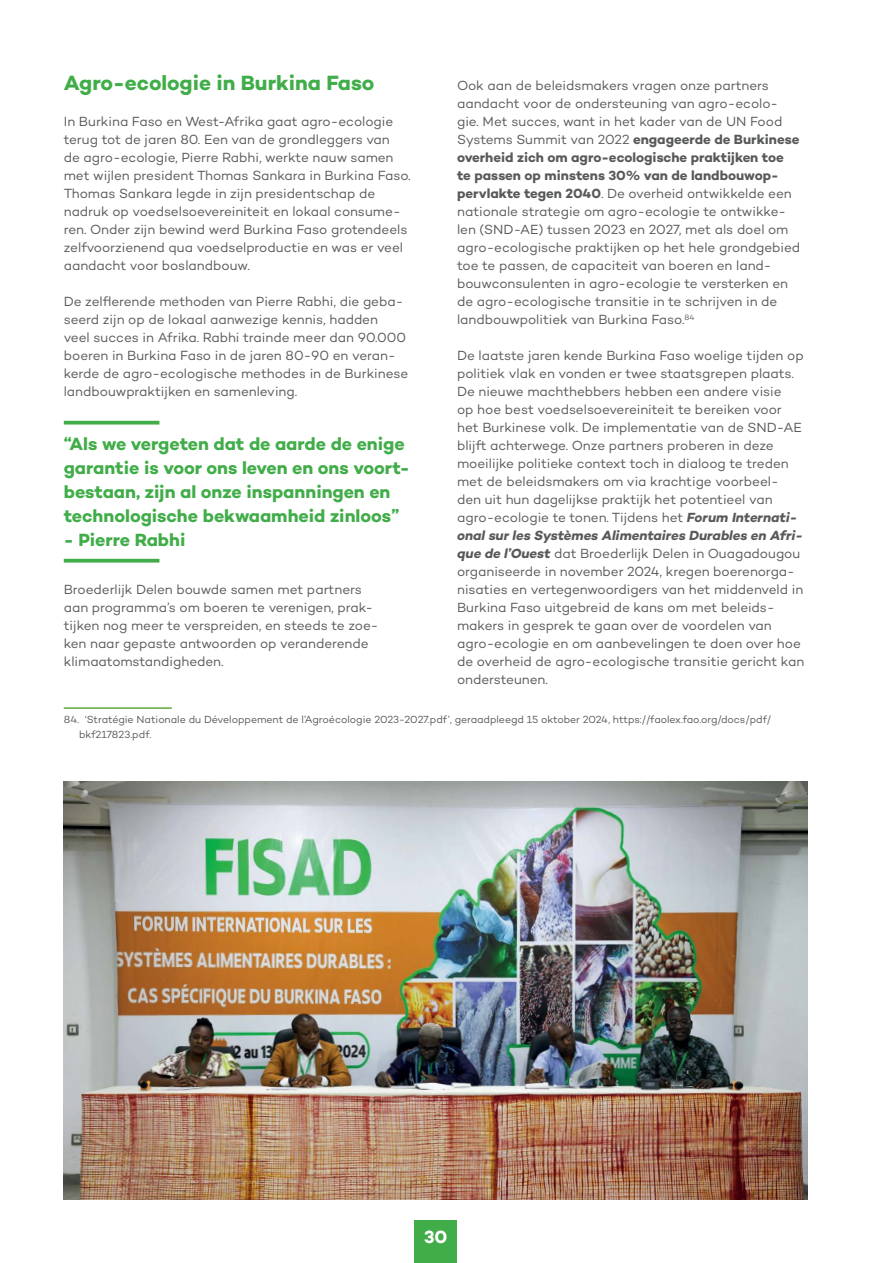
<style>
.page{position:relative;width:893px;height:1263px;background:#fff}
.page>*{position:absolute;margin:0;border:0;box-sizing:border-box;transform-origin:0 0}
.t1{font:700 21px "Campton";color:#41ad49}
.t2{font:700 18px/24px "Campton";letter-spacing:-.005em;color:#41ad49}
.t3{font:700 18px "Campton";color:#fff}
.t4{font:13.5px/18px "Campton";letter-spacing:-.005em;color:#58595b}
.t5{font:10.5px/15px "Campton";letter-spacing:-.005em;color:#58595b}
.s1{font-weight:700}
.s2{font-weight:700;font-style:italic}
</style>
<div class="page">
<hr style="left:64px;top:421px;width:95px;height:3px;background:#41ad49">
<svg style="left:64px;top:559px;width:95px;height:4px"></svg>
<hr style="left:64px;top:707px;width:108px;height:2px;background:#62a73b">
<img style="left:64px;top:781px;width:744px;height:418px">
<div style="left:415px;top:1220px;width:42px;height:43px;background:#41ad49"></div>
<h1 class="t1" style="left:64px;top:69px;width:312px">Agro-ecologie in Burkina Faso</h1>
<p class="t4" style="left:64px;top:112px;width:348px">In Burkina Faso en West-Afrika gaat agro-ecologie terug tot de jaren 80. Een van de grondleggers van<br>de agro-ecologie, Pierre Rabhi, werkte nauw samen met wijlen president Thomas Sankara in Burkina Faso.<br>Thomas Sankara legde in zijn presidentschap de nadruk op voedselsoevereiniteit en lokaal consume&shy;ren. Onder zijn bewind werd Burkina Faso grotendeels zelfvoorzienend qua voedselproductie en was er veel aandacht voor boslandbouw.</p>
<p class="t4" style="left:64px;top:292px;width:346px">De zelflerende methoden van Pierre Rabhi, die geba&shy;seerd zijn op de lokaal aanwezige kennis, hadden<br>veel succes in Afrika. Rabhi trainde meer dan 90.000 boeren in Burkina Faso in de jaren 80-90 en veran&shy;kerde de agro-ecologische methodes in de Burkinese landbouwpraktijken en samenleving.</p>
<h2 class="t2" style="left:64px;top:432px;width:348px">“Als we vergeten dat de aarde de enige garantie is voor ons leven en ons voort&shy;bestaan, zijn al onze inspanningen en technologische bekwaamheid zinloos”</h2>
<h2 class="t2" style="left:64px;top:528px;width:123px">- Pierre Rabhi</h2>
<p class="t4" style="left:64px;top:580px;width:316px">Broederlijk Delen bouwde samen met partners aan programma’s om boeren te verenigen, prak&shy;tijken nog meer te verspreiden, en steeds te zoe&shy;ken naar gepaste antwoorden op veranderende klimaatomstandigheden.</p>
<p class="t4" style="left:457px;top:76px;width:345px">Ook aan de beleidsmakers vragen onze partners aandacht voor de ondersteuning van agro-ecolo&shy;gie. Met succes, want in het kader van de UN Food Systems Summit van 2022 <span class="s1">engageerde de Burkinese overheid zich om agro-ecologische praktijken toe te passen op minstens 30% van de landbouwop&shy;pervlakte tegen 2040</span>. De overheid ontwikkelde een nationale strategie om agro-ecologie te ontwikke&shy;len (SND-AE) tussen 2023 en 2027, met als doel om agro-ecologische praktijken op het hele grondgebied toe te passen, de capaciteit van boeren en land&shy;bouwconsulenten in agro-ecologie te versterken en de agro-ecologische transitie in te schrijven in de landbouwpolitiek van Burkina Faso.<sup>84</sup></p>
<p class="t4" style="left:457px;top:346px;width:349px">De laatste jaren kende Burkina Faso woelige tijden op politiek vlak en vonden er twee staatsgrepen plaats.<br>De nieuwe machthebbers hebben een andere visie<br>op hoe best voedselsoevereiniteit te bereiken voor het Burkinese volk. De implementatie van de SND-AE blijft achterwege. Onze partners proberen in deze moeilijke politieke context toch in dialoog te treden met de beleidsmakers om via krachtige voorbeel&shy;den uit hun dagelijkse praktijk het potentieel van agro-ecologie te tonen. Tijdens het <span class="s2">Forum Internati&shy;onal sur les Systèmes Alimentaires Durables en Afri&shy;que de l’Ouest</span> dat Broederlijk Delen in Ouagadougou organiseerde in november 2024, kregen boerenorga&shy;nisaties en vertegenwoordigers van het middenveld in Burkina Faso uitgebreid de kans om met beleids&shy;makers in gesprek te gaan over de voordelen van agro-ecologie en om aanbevelingen te doen over hoe de overheid de agro-ecologische transitie gericht kan ondersteunen.</p>
<p class="t5" style="left:79px;top:712px;width:694px;text-indent:-15px">84. ‘Stratégie Nationale du Développement de l’Agroécologie 2023-2027.pdf’, geraadpleegd 15 oktober 2024, https://faolex.fao.org/docs/pdf/ bkf217823.pdf.</p>
<h2 class="t3" style="left:424px;top:1225px;width:25px">30</h2>
</div>
